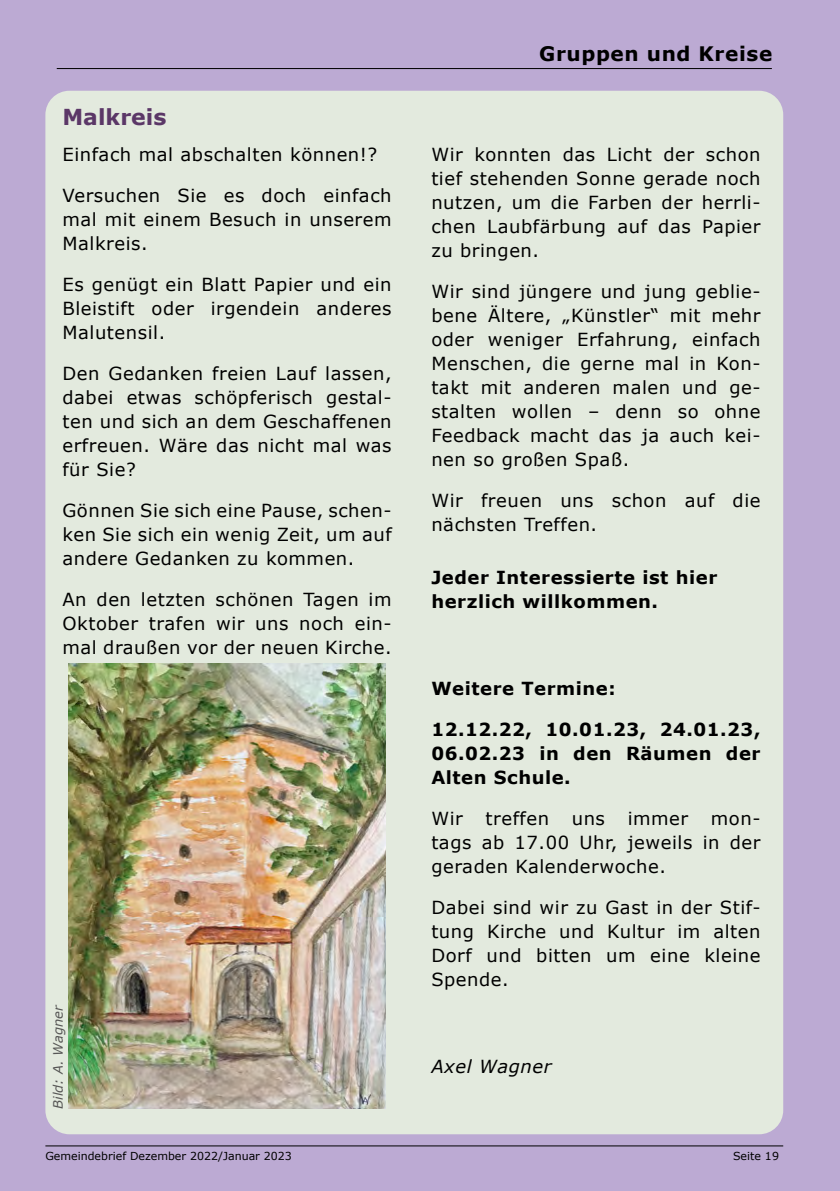
<style>
.page{position:relative;width:840px;height:1191px;background:#fff}
.page>*{position:absolute;margin:0;border:0;box-sizing:border-box;transform-origin:0 0}
.t1{font:700 22px "Verdana";color:#5b3767}
.t2{font:700 20px "Verdana";letter-spacing:.03em;color:#000}
.t3{font:18px/24px "Verdana";letter-spacing:.03em;color:#000;text-align:justify}
.t4{font:700 18px/24px "Verdana";letter-spacing:.03em;color:#000}
.t5{font:italic 18px "Verdana";letter-spacing:.03em;color:#000}
.t6{font:italic 13px "Verdana";color:#575756}
.t7{font:11px "Verdana";color:#000}
</style>
<div class="page">
<div style="left:0;top:0;width:839px;height:1191px;background:#bcaad3"></div>
<div style="left:45px;top:91px;width:737px;height:1043px;background:#e3eade;border-radius:24px"></div>
<img style="left:68px;top:663px;width:318px;height:445px">
<hr style="left:45px;top:1145px;width:737px;height:1px;background:#000">
<hr style="left:57px;top:68px;width:714px;height:1px;background:#000">
<p class="t1" style="left:62px;top:102px;width:105px">Malkreis</p>
<p class="t3" style="left:62px;top:143px;width:316px">Einfach mal abschalten können!?</p>
<p class="t3" style="left:62px;top:184px;width:330px">Versuchen Sie es doch einfach mal mit einem Besuch in unserem Malkreis.</p>
<p class="t3" style="left:62px;top:273px;width:330px">Es genügt ein Blatt Papier und ein Bleistift oder irgendein anderes Malutensil.</p>
<p class="t3" style="left:62px;top:362px;width:330px">Den Gedanken freien Lauf lassen, dabei etwas schöpferisch gestal&shy;ten und sich an dem Geschaffenen erfreuen. Wäre das nicht mal was für Sie?</p>
<p class="t3" style="left:62px;top:499px;width:330px">Gönnen Sie sich eine Pause, schen&shy;ken Sie sich ein wenig Zeit, um auf andere Gedanken zu kommen.</p>
<p class="t3" style="left:62px;top:588px;width:330px">An den letzten schönen Tagen im Oktober trafen wir uns noch ein&shy;mal draußen vor der neuen Kirche.</p>
<p class="t6" style="left:50px;top:1108px;width:105px;rotate:-90deg">Bild: A. Wagner</p>
<p class="t2" style="left:539px;top:40px;width:234px">Gruppen und Kreise</p>
<p class="t3" style="left:431px;top:143px;width:330px">Wir konnten das Licht der schon tief stehenden Sonne gerade noch nutzen, um die Farben der herrli&shy;chen Laubfärbung auf das Papier zu bringen.</p>
<p class="t3" style="left:431px;top:280px;width:330px">Wir sind jüngere und jung geblie&shy;bene Ältere, „Künstler“ mit mehr oder weniger Erfahrung, einfach Menschen, die gerne mal in Kon&shy;takt mit anderen malen und ge&shy;stalten wollen – denn so ohne Feedback macht das ja auch kei&shy;nen so großen Spaß.</p>
<p class="t3" style="left:431px;top:489px;width:330px">Wir freuen uns schon auf die nächsten Treffen.</p>
<p class="t4" style="left:431px;top:565px;width:287px">Jeder Interessierte ist hier herzlich willkommen.</p>
<p class="t4" style="left:431px;top:677px;width:186px">Weitere Termine:</p>
<p class="t4" style="left:431px;top:718px;width:330px;text-align:justify">12.12.22, 10.01.23, 24.01.23, 06.02.23 in den Räumen der Alten Schule.</p>
<p class="t3" style="left:431px;top:807px;width:33px">Wir</p>
<p class="t3" style="left:485px;top:807px;width:65px">treffen</p>
<p class="t3" style="left:571px;top:807px;width:35px">uns</p>
<p class="t3" style="left:627px;top:807px;width:62px">immer</p>
<p class="t3" style="left:431px;top:807px;width:330px;text-indent:279px">mon&shy;tags ab 17.00 Uhr, jeweils in der geraden Kalenderwoche.</p>
<p class="t3" style="left:431px;top:896px;width:330px">Dabei sind wir zu Gast in der Stif&shy;tung Kirche und Kultur im alten Dorf und bitten um eine kleine Spende.</p>
<p class="t5" style="left:431px;top:1054px;width:121px">Axel Wagner</p>
<p class="t7" style="left:45px;top:1148px;width:248px">Gemeindebrief Dezember 2022/Januar 2023</p>
<p class="t7" style="left:732px;top:1148px;width:47px">Seite 19</p>
</div>
